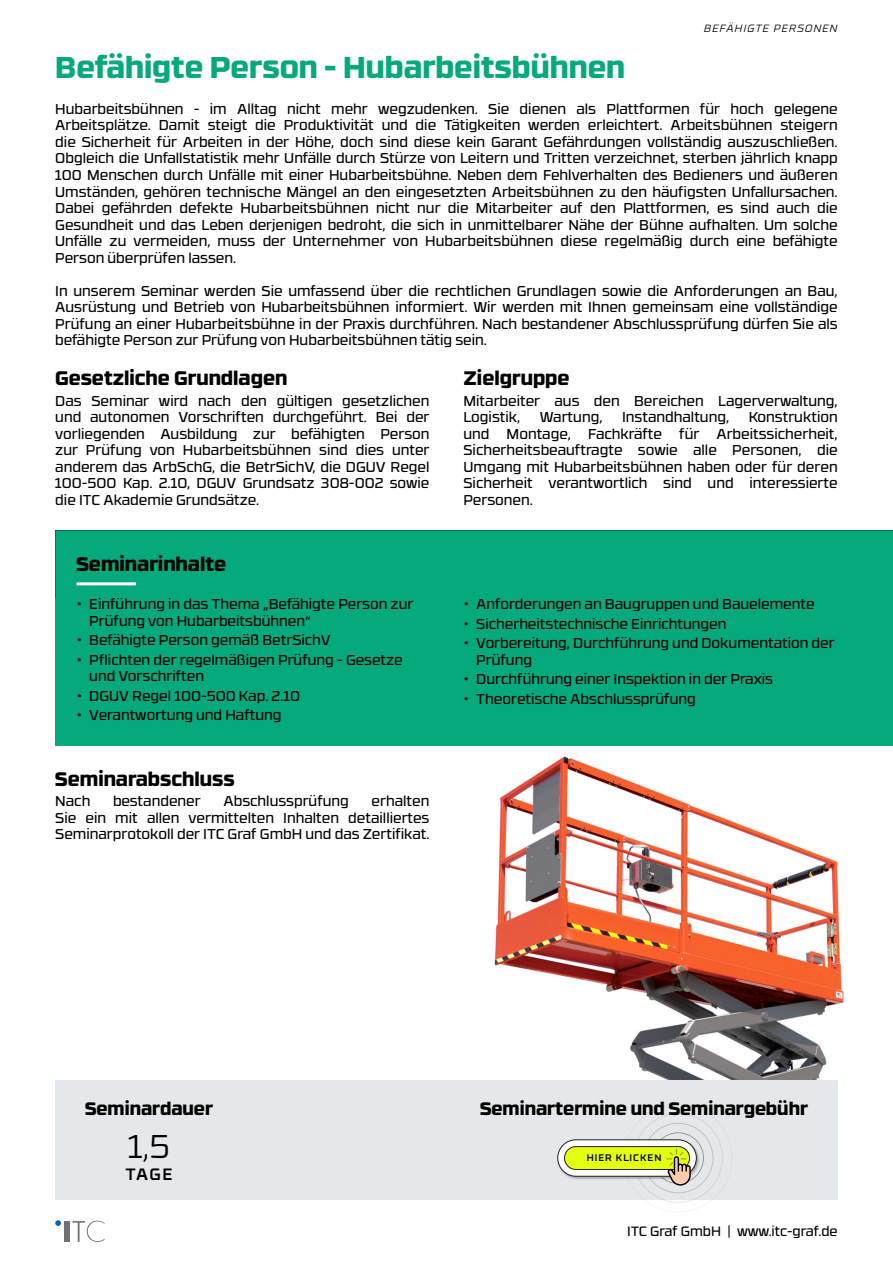
<style>
.page{position:relative;width:893px;height:1263px;background:#fff}
.page>*{position:absolute;margin:0;border:0;box-sizing:border-box;transform-origin:0 0}
.t1{font:300 32.85px "RB No 3.1";color:#000}
.Title_33pt{font:800 30px "RB No 3.1";color:#05a97b}
.H2_Black-R{font:800 19.5px "RB No 3.1";color:#000}
.Paragraph_Style_1{font:800 18px "RB No 3.1";color:#000}
.t2{font:500 16.35px "RB No 3.1";color:#000}
.Basic_font{font:14.25px/16.5px "RB No 3.1";color:#000;text-align:justify}
.t3{font:13.5px "RB No 3.1";color:#000}
.t4{font:italic 300 10.5px "RB No 3.1";letter-spacing:.1em;color:#000}
.t5{font:500 9.45px "RB No 3.1";letter-spacing:.1em;color:#000}
</style>
<div class="page">
<img style="left:437px;top:745px;width:445px;height:335px">
<div style="left:55px;top:530px;width:838px;height:68px;background:#05a97b"></div>
<hr style="left:77px;top:582px;width:59px;height:3px;background:#fff">
<div style="left:55px;top:598px;width:374px;height:147px;background:#05a97b"></div>
<div style="left:429px;top:598px;width:464px;height:147px;background:#05a97b"></div>
<div style="left:55px;top:1080px;width:213px;height:119px;background:#e5e8ea"></div>
<div style="left:268px;top:1080px;width:570px;height:119px;background:#e5e8ea"></div>
<div style="left:652px;top:1132px;width:52px;height:52px;border:1px solid #231f20;border-radius:50%"></div>
<img style="left:557px;top:1138px;width:143px;height:42px">
<div style="left:558px;top:1140px;width:138px;height:36px;background:#fff;border-radius:18px"></div>
<div style="left:557px;top:1139px;width:140px;height:37px;border:1px solid #231f20;border-radius:18px"></div>
<div style="left:564px;top:1146px;width:126px;height:23px;background:#e3ff12;border-radius:11px"></div>
<div style="left:564px;top:1146px;width:126px;height:24px;border:1px solid #231f20;border-radius:11px"></div>
<svg style="left:666px;top:1149px;width:25px;height:36px"></svg>
<svg style="left:73px;top:1220px;width:32px;height:22px"></svg>
<div style="left:64px;top:1221px;width:6px;height:21px;background:#6e7277"></div>
<svg style="left:55px;top:1220px;width:6px;height:6px"></svg>
<p class="t4" style="left:704px;top:20px;width:135px">BEFÄHIGTE PERSONEN</p>
<p class="Title_33pt" style="left:55px;top:42px;width:571px">Befähigte Person - Hubarbeitsbühnen</p>
<p class="Basic_font" style="left:55px;top:100px;width:784px">Hubarbeitsbühnen - im Alltag nicht mehr wegzudenken. Sie dienen als Plattformen für hoch gelegene Arbeitsplätze. Damit steigt die Produktivität und die Tätigkeiten werden erleichtert. Arbeitsbühnen steigern die Sicherheit für Arbeiten in der Höhe, doch sind diese kein Garant Gefährdungen vollständig auszuschließen.<br>Obgleich die Unfallstatistik mehr Unfälle durch Stürze von Leitern und Tritten verzeichnet, sterben jährlich knapp 100 Menschen durch Unfälle mit einer Hubarbeitsbühne. Neben dem Fehlverhalten des Bedieners und äußeren Umständen, gehören technische Mängel an den eingesetzten Arbeitsbühnen zu den häufigsten Unfallursachen.<br>Dabei gefährden defekte Hubarbeitsbühnen nicht nur die Mitarbeiter auf den Plattformen, es sind auch die Gesundheit und das Leben derjenigen bedroht, die sich in unmittelbarer Nähe der Bühne aufhalten. Um solche Unfälle zu vermeiden, muss der Unternehmer von Hubarbeitsbühnen diese regelmäßig durch eine befähigte Person überprüfen lassen.</p>
<p class="Basic_font" style="left:55px;top:281px;width:784px">In unserem Seminar werden Sie umfassend über die rechtlichen Grundlagen sowie die Anforderungen an Bau, Ausrüstung und Betrieb von Hubarbeitsbühnen informiert. Wir werden mit Ihnen gemeinsam eine vollständige Prüfung an einer Hubarbeitsbühne in der Praxis durchführen. Nach bestandener Abschlussprüfung dürfen Sie als befähigte Person zur Prüfung von Hubarbeitsbühnen tätig sein.</p>
<h2 class="H2_Black-R" style="left:55px;top:362px;width:234px">Gesetzliche Grundlagen</h2>
<h2 class="H2_Black-R" style="left:463px;top:362px;width:107px">Zielgruppe</h2>
<p class="Basic_font" style="left:55px;top:391px;width:376px">Das Seminar wird nach den gültigen gesetzlichen und autonomen Vorschriften durchgeführt. Bei der vorliegenden Ausbildung zur befähigten Person zur Prüfung von Hubarbeitsbühnen sind dies unter anderem das ArbSchG, die BetrSichV, die DGUV Regel 100-500 Kap. 2.10, DGUV Grundsatz 308-002 sowie die ITC Akademie Grundsätze.</p>
<p class="Basic_font" style="left:463px;top:391px;width:376px">Mitarbeiter aus den Bereichen Lagerverwaltung,<br>Logistik,</p>
<p class="Basic_font" style="left:463px;top:408px;width:376px;text-indent:285px">Konstruktion und Montage, Fachkräfte für Arbeitssicherheit, Sicherheitsbeauftragte sowie alle Personen, die Umgang mit Hubarbeitsbühnen haben oder für deren Sicherheit verantwortlich sind und interessierte Personen.</p>
<p class="Basic_font" style="left:540px;top:408px;width:64px">Wartung,</p>
<p class="Basic_font" style="left:622px;top:408px;width:109px">Instandhaltung,</p>
<p class="H2_Black-R" style="left:77px;top:547px;width:151px">Seminarinhalte</p>
<p class="Basic_font" style="left:89px;top:595px;width:326px;text-indent:-13px">• Einführung in das Thema „Befähigte Person zur<br>Prüfung von Hubarbeitsbühnen“</p>
<p class="Basic_font" style="left:77px;top:631px;width:256px">• Befähigte Person gemäß BetrSichV</p>
<p class="Basic_font" style="left:89px;top:650px;width:315px;text-indent:-13px">• Pflichten der regelmäßigen Prüfung - Gesetze und Vorschriften</p>
<p class="Basic_font" style="left:77px;top:686px;width:225px">• DGUV Regel 100-500 Kap. 2.10</p>
<p class="Basic_font" style="left:77px;top:706px;width:207px">• Verantwortung und Haftung</p>
<h2 class="H2_Black-R" style="left:55px;top:762px;width:181px">Seminarabschluss</h2>
<p class="Basic_font" style="left:55px;top:792px;width:37px">Nach</p>
<p class="Basic_font" style="left:113px;top:792px;width:89px">bestandener</p>
<p class="Basic_font" style="left:223px;top:792px;width:127px">Abschlussprüfung</p>
<p class="Basic_font" style="left:55px;top:792px;width:376px;text-indent:316px">erhalten Sie ein mit allen vermittelten Inhalten detailliertes Seminarprotokoll der ITC Graf GmbH und das Zertifikat.</p>
<p class="Basic_font" style="left:463px;top:595px;width:353px">• Anforderungen an Baugruppen und Bauelemente</p>
<p class="Basic_font" style="left:463px;top:614px;width:264px">• Sicherheitstechnische Einrichtungen</p>
<p class="Basic_font" style="left:476px;top:634px;width:360px;text-indent:-13px">• Vorbereitung, Durchführung und Dokumentation der<br>Prüfung</p>
<p class="Basic_font" style="left:463px;top:670px;width:311px">• Durchführung einer Inspektion in der Praxis</p>
<p class="Basic_font" style="left:463px;top:689px;width:234px">• Theoretische Abschlussprüfung</p>
<p class="Paragraph_Style_1" style="left:85px;top:1093px;width:129px">Seminardauer</p>
<p class="Paragraph_Style_1" style="left:480px;top:1093px;width:329px">Seminartermine und Seminargebühr</p>
<h2 class="t1" style="left:128px;top:1123px;width:43px">1,5</h2>
<h2 class="t2" style="left:125px;top:1161px;width:49px">TAGE</h2>
<p class="t5" style="left:587px;top:1150px;width:76px">HIER KLICKEN</p>
<p class="t3" style="left:627px;top:1221px;width:212px">ITC Graf GmbH | www.itc-graf.de</p>
</div>
